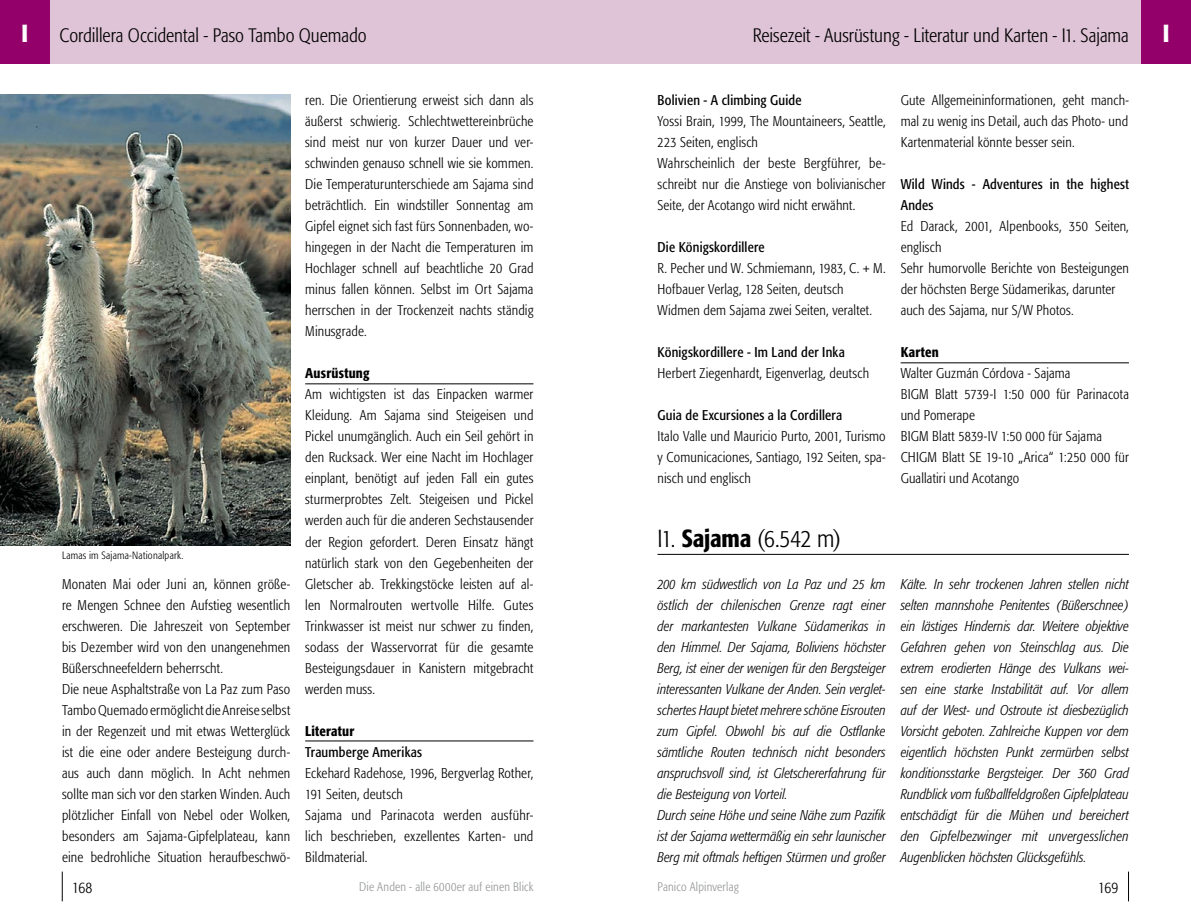
<style>
.page{position:relative;width:1191px;height:918px;background:#fff}
.page>*{position:absolute;margin:0;border:0;box-sizing:border-box;transform-origin:0 0}
.t1{font:300 24.5px "Formata Condensed BQ";color:#000}
.t2{font:500 24.5px "Formata Condensed BQ";color:#fff}
.t3{font:300 19.25px "Formata Condensed BQ";color:#000}
.t4{font:300 15.75px "Formata Condensed BQ";letter-spacing:-.015em;color:#000}
.t5{font:300 14px/21px "Formata Condensed BQ";letter-spacing:.015em;color:#000}
.t6{font:italic 300 14px/21px "Formata Condensed BQ";color:#000}
.t7{font:300 12.25px "Formata Condensed BQ";letter-spacing:.015em;color:#939598}
.t8{font:300 10.5px "Formata Condensed BQ";letter-spacing:.02em;color:#000}
.s1{font-weight:500;font-size:24.5px;color:#fff}
.s2{font-weight:500}
.s3{font-weight:400}
</style>
<div class="page">
<hr style="left:62px;top:871px;width:1px;height:30px;background:#000">
<hr style="left:1128px;top:871px;width:1px;height:30px;background:#000">
<hr style="left:657px;top:554px;width:472px;height:1px;background:#000">
<hr style="left:305px;top:383px;width:228px;height:1px;background:#000">
<hr style="left:305px;top:740px;width:228px;height:1px;background:#000">
<div style="left:0;top:0;width:752px;height:63px;background:#dfc4d7"></div>
<div style="left:595px;top:0;width:554px;height:63px;background:#dfc4d7"></div>
<div style="left:0;top:0;width:50px;height:63px;background:#940069"></div>
<div style="left:1141px;top:0;width:50px;height:63px;background:#940069"></div>
<img style="left:0;top:94px;width:290px;height:452px">
<hr style="left:900px;top:362px;width:229px;height:1px;background:#000">
<p class="t2" style="left:18px;top:19px;width:15px">B</p>
<p class="t3" style="left:128px;top:25px;width:46px">Blanca</p>
<p class="t3" style="left:939px;top:25px;width:235px">A1. P cajirc - A2. Alpamayo <span class="s1">B</span></p>
<p class="t2" style="left:21px;top:19px;width:8px">I</p>
<p class="t3" style="left:60px;top:25px;width:309px">Cordillera Occidental - Paso Tambo Quemado</p>
<p class="t3" style="left:752px;top:25px;width:377px">Reisezeit - Ausrüstung - Literatur und Karten - I1. Sajama</p>
<p class="t2" style="left:1162px;top:19px;width:8px">I</p>
<p class="t8" style="left:62px;top:549px;width:123px">Lamas im Sajama-Nationalpark.</p>
<p class="t5" style="left:62px;top:573px;width:230px">Monaten Mai oder Juni an, können größe&shy;re Mengen Schnee den Aufstieg wesentlich erschweren. Die Jahreszeit von September bis Dezember wird von den unangenehmen Büßerschneefeldern beherrscht.<br>Die neue Asphaltstraße von La Paz zum Paso Tambo Quemado ermöglicht die Anreise selbst in der Regenzeit und mit etwas Wetterglück ist die eine oder andere Besteigung durch&shy;aus auch dann möglich. In Acht nehmen sollte man sich vor den starken Winden. Auch plötzlicher Einfall von Nebel oder Wolken, besonders am Sajama-Gipfelplateau, kann eine bedrohliche Situation heraufbeschwö-</p>
<p class="t5" style="left:305px;top:90px;width:230px;text-align:justify">ren. Die Orientierung erweist sich dann als äußerst schwierig. Schlechtwettereinbrüche sind meist nur von kurzer Dauer und ver&shy;schwinden genauso schnell wie sie kommen.<br>Die Temperaturunterschiede am Sajama sind beträchtlich. Ein windstiller Sonnentag am Gipfel eignet sich fast fürs Sonnenbaden, wo&shy;hingegen in der Nacht die Temperaturen im Hochlager schnell auf beachtliche 20 Grad minus fallen können. Selbst im Ort Sajama herrschen in der Trockenzeit nachts ständig Minusgrade.</p>
<p class="t5" style="left:305px;top:363px;width:230px"><span class="s2">Ausrüstung<br></span>Am wichtigsten ist das Einpacken warmer Kleidung. Am Sajama sind Steigeisen und Pickel unumgänglich. Auch ein Seil gehört in den Rucksack. Wer eine Nacht im Hochlager einplant, benötigt auf jeden Fall ein gutes sturmerprobtes Zelt. Steigeisen und Pickel werden auch für die anderen Sechstausender der Region gefordert. Deren Einsatz hängt natürlich stark von den Gegebenheiten der Gletscher ab. Trekkingstöcke leisten auf al&shy;len Normalrouten wertvolle Hilfe. Gutes Trinkwasser ist meist nur schwer zu finden, sodass der Wasservorrat für die gesamte Besteigungsdauer in Kanistern mitgebracht werden muss.</p>
<p class="t5" style="left:305px;top:720px;width:230px"><span class="s2">Literatur<br></span><span class="s3">Traumberge Amerikas<br></span>Eckehard Radehose, 1996, Bergverlag Rother,<br>191 Seiten, deutsch<br>Sajama und Parinacota werden ausführ&shy;lich beschrieben, exzellentes Karten- und<br>Bildmaterial.</p>
<p class="t5" style="left:657px;top:90px;width:230px"><span class="s3">Bolivien - A climbing Guide<br></span>Yossi Brain, 1999, The Mountaineers, Seattle, 223 Seiten, englisch<br>Wahrscheinlich der beste Bergführer, be&shy;schreibt nur die Anstiege von bolivianischer Seite, der Acotango wird nicht erwähnt.</p>
<p class="t5" style="left:657px;top:237px;width:230px"><span class="s3">Die Königskordillere<br></span>R. Pecher und W. Schmiemann, 1983, C. + M.<br>Hofbauer Verlag, 128 Seiten, deutsch Widmen dem Sajama zwei Seiten, veraltet.</p>
<p class="t5" style="left:657px;top:342px;width:213px"><span class="s3">Königskordillere - Im Land der Inka<br></span>Herbert Ziegenhardt, Eigenverlag, deutsch</p>
<p class="t5" style="left:657px;top:405px;width:230px"><span class="s3">Guia de Excursiones a la Cordillera<br></span>Italo Valle und Mauricio Purto, 2001, Turismo y Comunicaciones, Santiago, 192 Seiten, spa&shy;nisch und englisch</p>
<p class="t5" style="left:900px;top:90px;width:230px;text-align:justify">Gute Allgemeininformationen, geht manch&shy;mal zu wenig ins Detail, auch das Photo- und Kartenmaterial könnte besser sein.</p>
<p class="t5" style="left:900px;top:174px;width:230px"><span class="s3">Wild Winds - Adventures in the highest<br>Andes<br></span>Ed Darack, 2001, Alpenbooks, 350 Seiten, englisch<br>Sehr humorvolle Berichte von Besteigungen der höchsten Berge Südamerikas, darunter auch des Sajama, nur S/W Photos.</p>
<p class="t5" style="left:900px;top:342px;width:230px"><span class="s2">Karten<br></span>Walter Guzmán Córdova - Sajama<br>BIGM Blatt 5739-I 1:50 000 für Parinacota und Pomerape<br>BIGM Blatt 5839-IV 1:50 000 für Sajama<br>CHIGM Blatt SE 19-10 „Arica“ 1:250 000 für<br>Guallatiri und Acotango</p>
<p class="t1" style="left:657px;top:524px;width:185px">I1. <span class="s2">Sajama</span> (6.542 m)</p>
<p class="t6" style="left:657px;top:573px;width:230px">200 km südwestlich von La Paz und 25 km östlich der chilenischen Grenze ragt einer der markantesten Vulkane Südamerikas in den Himmel. Der Sajama, Boliviens höchster Berg, ist einer der wenigen für den Bergsteiger interessanten Vulkane der Anden. Sein verglet&shy;schertes Haupt bietet mehrere schöne Eisrouten zum Gipfel. Obwohl bis auf die Ostflanke sämtliche Routen technisch nicht besonders anspruchsvoll sind, ist Gletschererfahrung für die Besteigung von Vorteil.<br>Durch seine Höhe und seine Nähe zum Pazifik ist der Sajama wettermäßig ein sehr launischer Berg mit oftmals heftigen Stürmen und großer</p>
<p class="t6" style="left:900px;top:573px;width:230px;text-align:justify">Kälte. In sehr trockenen Jahren stellen nicht selten mannshohe Penitentes (Büßerschnee) ein lästiges Hindernis dar. Weitere objektive Gefahren gehen von Steinschlag aus. Die extrem erodierten Hänge des Vulkans wei&shy;sen eine starke Instabilität auf. Vor allem auf der West- und Ostroute ist diesbezüglich Vorsicht geboten. Zahlreiche Kuppen vor dem eigentlich höchsten Punkt zermürben selbst konditionsstarke Bergsteiger. Der 360 Grad Rundblick vom fußballfeldgroßen Gipfelplateau entschädigt für die Mühen und bereichert den Gipfelbezwinger mit unvergesslichen Augenblicken höchsten Glücksgefühls.</p>
<p class="t4" style="left:72px;top:878px;width:22px">168</p>
<p class="t7" style="left:359px;top:880px;width:176px">Die Anden - alle 6000er auf einen Blick</p>
<p class="t7" style="left:657px;top:880px;width:83px">Panico Alpinverlag</p>
<p class="t4" style="left:1098px;top:878px;width:22px">169</p>
</div>
